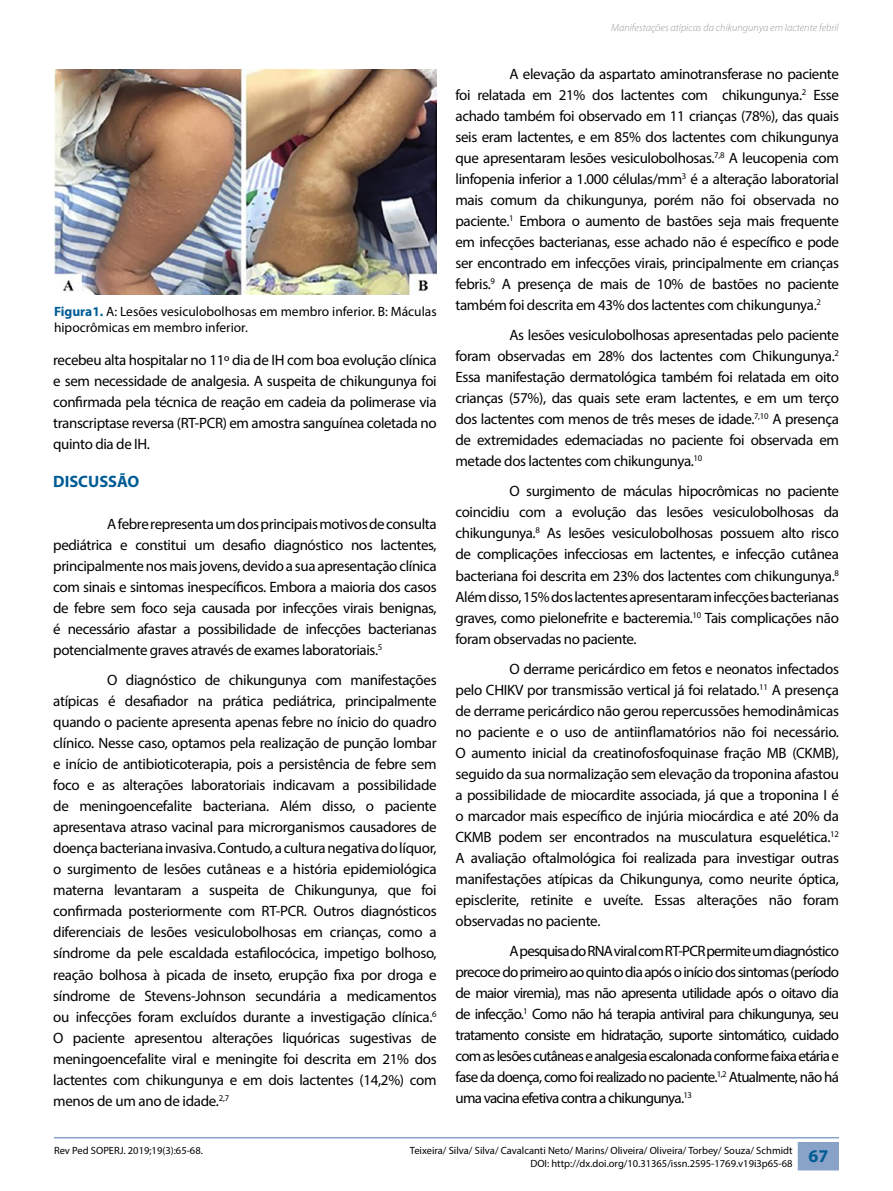
<style>
.page{position:relative;width:893px;height:1191px;background:#fff}
.page>*{position:absolute;margin:0;border:0;box-sizing:border-box;transform-origin:0 0}
.t1{font:700 16.5px "Myriad Pro";color:#015c95}
.t2{font:15px/21px "Myriad Pro";letter-spacing:-.025em;color:#000;text-align:justify}
.t3{font:13.5px/16.2px "Myriad Pro";color:#000}
.t4{font:10.5px/12.6px "Myriad Pro";color:#000}
.t5{font:italic 300 10.5px "Myriad Pro";color:#9a999a}
.s1{font-weight:700;color:#015c95}
</style>
<div class="page">
<hr style="left:54px;top:1137px;width:785px;height:1px;background:#89a3c8">
<div style="left:798px;top:1142px;width:41px;height:28px;background:#88a3c7"></div>
<img style="left:54px;top:69px;width:383px;height:225px">
<p class="t3" style="left:54px;top:303px;width:384px"><span class="s1">Figura1.</span> A: Lesões vesiculobolhosas em membro inferior. B: Máculas hipocrômicas em membro inferior.</p>
<p class="t2" style="left:53px;top:349px;width:385px">recebeu alta hospitalar no 11º dia de IH com boa evolução clínica e sem necessidade de analgesia. A suspeita de chikungunya foi confirmada pela técnica de reação em cadeia da polimerase via transcriptase reversa (RT-PCR) em amostra sanguínea coletada no quinto dia de IH.</p>
<p class="t1" style="left:53px;top:470px;width:88px">DISCUSSÃO</p>
<p class="t2" style="left:53px;top:513px;width:385px;text-indent:54px">A febre representa um dos principais motivos de consulta pediátrica e constitui um desafio diagnóstico nos lactentes, principalmente nos mais jovens, devido a sua apresentação clínica com sinais e sintomas inespecíficos. Embora a maioria dos casos de febre sem foco seja causada por infecções virais benignas, é necessário afastar a possibilidade de infecções bacterianas potencialmente graves através de exames laboratoriais.<sup>5</sup></p>
<p class="t2" style="left:53px;top:669px;width:385px;text-indent:54px">O diagnóstico de chikungunya com manifestações atípicas é desafiador na prática pediátrica, principalmente quando o paciente apresenta apenas febre no ínicio do quadro clínico. Nesse caso, optamos pela realização de punção lombar e início de antibioticoterapia, pois a persistência de febre sem foco e as alterações laboratoriais indicavam a possibilidade de meningoencefalite bacteriana. Além disso, o paciente apresentava atraso vacinal para microrganismos causadores de doença bacteriana invasiva. Contudo, a cultura negativa do líquor, o surgimento de lesões cutâneas e a história epidemiológica materna levantaram a suspeita de Chikungunya, que foi confirmada posteriormente com RT-PCR. Outros diagnósticos diferenciais de lesões vesiculobolhosas em crianças, como a síndrome da pele escaldada estafilocócica, impetigo bolhoso, reação bolhosa à picada de inseto, erupção fixa por droga e síndrome de Stevens-Johnson secundária a medicamentos ou infecções foram excluídos durante a investigação clínica.<sup>6<br></sup>O paciente apresentou alterações liquóricas sugestivas de meningoencefalite viral e meningite foi descrita em 21% dos lactentes com chikungunya e em dois lactentes (14,2%) com menos de um ano de idade.<sup>2,7</sup></p>
<p class="t5" style="left:611px;top:21px;width:229px">Manifestações atípicas da chikungunya em lactente febril</p>
<p class="t2" style="left:455px;top:64px;width:385px;text-indent:54px">A elevação da aspartato aminotransferase no paciente foi relatada em 21% dos lactentes com chikungunya.<sup>2</sup> Esse achado também foi observado em 11 crianças (78%), das quais seis eram lactentes, e em 85% dos lactentes com chikungunya que apresentaram lesões vesiculobolhosas.<sup>7,8</sup> A leucopenia com linfopenia inferior a 1.000 células/mm<sup>3</sup> é a alteração laboratorial mais comum da chikungunya, porém não foi observada no paciente.<sup>1</sup> Embora o aumento de bastões seja mais frequente em infecções bacterianas, esse achado não é específico e pode ser encontrado em infecções virais, principalmente em crianças febris.<sup>9</sup> A presença de mais de 10% de bastões no paciente também foi descrita em 43% dos lactentes com chikungunya.<sup>2</sup></p>
<p class="t2" style="left:455px;top:325px;width:385px;text-indent:54px">As lesões vesiculobolhosas apresentadas pelo paciente foram observadas em 28% dos lactentes com Chikungunya.<sup>2<br></sup>Essa manifestação dermatológica também foi relatada em oito crianças (57%), das quais sete eram lactentes, e em um terço dos lactentes com menos de três meses de idade.<sup>7,10</sup> A presença de extremidades edemaciadas no paciente foi observada em metade dos lactentes com chikungunya.<sup>10</sup></p>
<p class="t2" style="left:455px;top:481px;width:385px;text-indent:54px">O surgimento de máculas hipocrômicas no paciente coincidiu com a evolução das lesões vesiculobolhosas da chikungunya.<sup>8</sup> As lesões vesiculobolhosas possuem alto risco de complicações infecciosas em lactentes, e infecção cutânea bacteriana foi descrita em 23% dos lactentes com chikungunya.<sup>8<br></sup>Além disso, 15% dos lactentes apresentaram infecções bacterianas graves, como pielonefrite e bacteremia.<sup>10</sup> Tais complicações não foram observadas no paciente.</p>
<p class="t2" style="left:455px;top:658px;width:385px;text-indent:54px">O derrame pericárdico em fetos e neonatos infectados pelo CHIKV por transmissão vertical já foi relatado.<sup>11</sup> A presença de derrame pericárdico não gerou repercussões hemodinâmicas no paciente e o uso de antiinflamatórios não foi necessário.<br>O aumento inicial da creatinofosfoquinase fração MB (CKMB), seguido da sua normalização sem elevação da troponina afastou a possibilidade de miocardite associada, já que a troponina I é o marcador mais específico de injúria miocárdica e até 20% da CKMB podem ser encontrados na musculatura esquelética.<sup>12<br></sup>A avaliação oftalmológica foi realizada para investigar outras manifestações atípicas da Chikungunya, como neurite óptica, episclerite, retinite e uveíte. Essas alterações não foram observadas no paciente.</p>
<p class="t2" style="left:455px;top:940px;width:385px;text-indent:54px">A pesquisa do RNA viral com RT-PCR permite um diagnóstico precoce do primeiro ao quinto dia após o início dos sintomas (período de maior viremia), mas não apresenta utilidade após o oitavo dia de infecção.<sup>1</sup> Como não há terapia antiviral para chikungunya, seu tratamento consiste em hidratação, suporte sintomático, cuidado com as lesões cutâneas e analgesia escalonada conforme faixa etária e fase da doença, como foi realizado no paciente.<sup>1,2</sup> Atualmente, não há uma vacina efetiva contra a chikungunya.<sup>13</sup></p>
<p class="t4" style="left:54px;top:1143px;width:150px">Rev Ped SOPERJ. 2019;19(3):65-68.</p>
<p class="t4" style="left:530px;top:1144px;width:299px;text-indent:-120px">Teixeira/ Silva/ Silva/ Cavalcanti Neto/ Marins/ Oliveira/ Oliveira/ Torbey/ Souza/ Schmidt<br>DOI: http://dx.doi.org/10.31365/issn.2595-1769.v19i3p65-68 <sup>67</sup></p>
</div>
